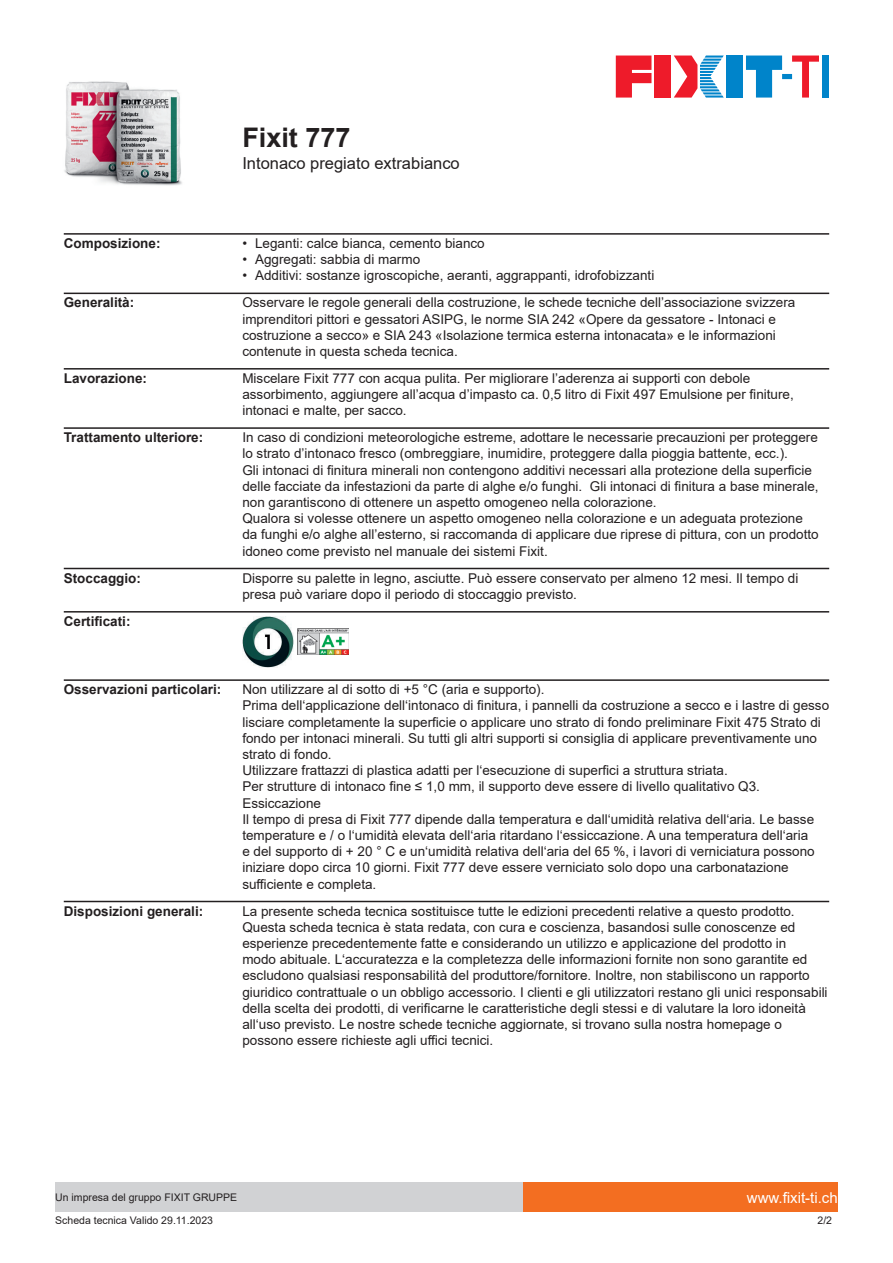
<style>
.page{position:relative;width:893px;height:1263px;background:#fff}
.page>*{position:absolute;margin:0;border:0;box-sizing:border-box;transform-origin:0 0}
.t1{font:700 27px "Arial";color:#231f20}
.t2{font:16.5px "Arial";color:#231f20}
.t3{font:15px "Arial";color:#fff}
.t4{font:13.5px/16.2px "Arial";color:#231f20}
.t5{font:700 13.5px "Arial";color:#231f20}
.t6{font:10.5px "Arial";color:#231f20}
</style>
<div class="page">
<img style="left:64px;top:81px;width:118px;height:105px">
<svg style="left:674px;top:56px;width:50px;height:42px"></svg>
<svg style="left:616px;top:56px;width:35px;height:42px"></svg>
<div style="left:655px;top:56px;width:16px;height:42px;background:#ee1b2a"></div>
<div style="left:726px;top:56px;width:17px;height:42px;background:#0084ca"></div>
<svg style="left:746px;top:56px;width:36px;height:42px"></svg>
<svg style="left:792px;top:56px;width:27px;height:42px"></svg>
<div style="left:822px;top:56px;width:7px;height:42px;background:#0084ca"></div>
<div style="left:782px;top:74px;width:10px;height:5px;background:#0084ca"></div>
<div style="left:523px;top:1182px;width:315px;height:30px;background:#f36e21"></div>
<div style="left:55px;top:1182px;width:468px;height:30px;background:#d1d2d4"></div>
<hr style="left:64px;top:233px;width:765px;height:2px;background:#231f20">
<hr style="left:64px;top:293px;width:765px;height:1px;background:#231f20">
<hr style="left:64px;top:368px;width:765px;height:2px;background:#231f20">
<hr style="left:64px;top:427px;width:765px;height:2px;background:#231f20">
<hr style="left:64px;top:568px;width:765px;height:1px;background:#231f20">
<hr style="left:64px;top:611px;width:765px;height:1px;background:#231f20">
<img style="left:242px;top:616px;width:51px;height:51px">
<img style="left:297px;top:628px;width:51px;height:27px">
<hr style="left:64px;top:679px;width:765px;height:2px;background:#231f20">
<hr style="left:64px;top:901px;width:765px;height:1px;background:#231f20">
<h1 class="t1" style="left:242px;top:119px;width:110px">Fixit 777</h1>
<p class="t2" style="left:242px;top:152px;width:219px">Intonaco pregiato extrabianco</p>
<p class="t5" style="left:64px;top:234px;width:98px">Composizione:</p>
<p class="t4" style="left:242px;top:235px;width:244px">• Leganti: calce bianca, cemento bianco</p>
<p class="t4" style="left:242px;top:251px;width:179px">• Aggregati: sabbia di marmo</p>
<p class="t4" style="left:242px;top:267px;width:413px">• Additivi: sostanze igroscopiche, aeranti, aggrappanti, idrofobizzanti</p>
<p class="t5" style="left:64px;top:293px;width:72px">Generalità:</p>
<p class="t4" style="left:242px;top:294px;width:554px">Osservare le regole generali della costruzione, le schede tecniche dell’associazione svizzera imprenditori pittori e gessatori ASIPG, le norme SIA 242 «Opere da gessatore - Intonaci e costruzione a secco» e SIA 243 «Isolazione termica esterna intonacata» e le informazioni contenute in questa scheda tecnica.</p>
<p class="t5" style="left:64px;top:369px;width:85px">Lavorazione:</p>
<p class="t4" style="left:242px;top:370px;width:553px">Miscelare Fixit 777 con acqua pulita. Per migliorare l’aderenza ai supporti con debole assorbimento, aggiungere all’acqua d’impasto ca. 0,5 litro di Fixit 497 Emulsione per finiture, intonaci e malte, per sacco.</p>
<p class="t5" style="left:64px;top:428px;width:141px">Trattamento ulteriore:</p>
<p class="t4" style="left:242px;top:429px;width:578px">In caso di condizioni meteorologiche estreme, adottare le necessarie precauzioni per proteggere lo strato d’intonaco fresco (ombreggiare, inumidire, proteggere dalla pioggia battente, ecc.).<br>Gli intonaci di finitura minerali non contengono additivi necessari alla protezione della superficie delle facciate da infestazioni da parte di alghe e/o funghi. Gli intonaci di finitura a base minerale, non garantiscono di ottenere un aspetto omogeneo nella colorazione.<br>Qualora si volesse ottenere un aspetto omogeneo nella colorazione e un adeguata protezione da funghi e/o alghe all’esterno, si raccomanda di applicare due riprese di pittura, con un prodotto idoneo come previsto nel manuale dei sistemi Fixit.</p>
<p class="t5" style="left:64px;top:568px;width:79px">Stoccaggio:</p>
<p class="t4" style="left:242px;top:570px;width:557px">Disporre su palette in legno, asciutte. Può essere conservato per almeno 12 mesi. Il tempo di presa può variare dopo il periodo di stoccaggio previsto.</p>
<p class="t5" style="left:64px;top:612px;width:68px">Certificati:</p>
<p class="t5" style="left:64px;top:680px;width:159px">Osservazioni particolari:</p>
<p class="t4" style="left:242px;top:681px;width:588px">Non utilizzare al di sotto di +5 °C (aria e supporto).<br>Prima dell‘applicazione dell‘intonaco di finitura, i pannelli da costruzione a secco e i lastre di gesso lisciare completamente la superficie o applicare uno strato di fondo preliminare Fixit 475 Strato di fondo per intonaci minerali. Su tutti gli altri supporti si consiglia di applicare preventivamente uno strato di fondo.<br>Utilizzare frattazzi di plastica adatti per l‘esecuzione di superfici a struttura striata.<br>Per strutture di intonaco fine ≤ 1,0 mm, il supporto deve essere di livello qualitativo Q3.<br>Essiccazione<br>Il tempo di presa di Fixit 777 dipende dalla temperatura e dall‘umidità relativa dell‘aria. Le basse temperature e / o l‘umidità elevata dell‘aria ritardano l‘essiccazione. A una temperatura dell‘aria<br>e del supporto di + 20 ° C e un‘umidità relativa dell‘aria del 65 %, i lavori di verniciatura possono iniziare dopo circa 10 giorni. Fixit 777 deve essere verniciato solo dopo una carbonatazione sufficiente e completa.</p>
<p class="t5" style="left:64px;top:901px;width:141px">Disposizioni generali:</p>
<p class="t4" style="left:242px;top:903px;width:587px">La presente scheda tecnica sostituisce tutte le edizioni precedenti relative a questo prodotto.<br>Questa scheda tecnica è stata redata, con cura e coscienza, basandosi sulle conoscenze ed esperienze precedentemente fatte e considerando un utilizzo e applicazione del prodotto in<br>modo abituale. L‘accuratezza e la completezza delle informazioni fornite non sono garantite ed escludono qualsiasi responsabilità del produttore/fornitore. Inoltre, non stabiliscono un rapporto giuridico contrattuale o un obbligo accessorio. I clienti e gli utilizzatori restano gli unici responsabili della scelta dei prodotti, di verificarne le caratteristiche degli stessi e di valutare la loro idoneità all‘uso previsto. Le nostre schede tecniche aggiornate, si trovano sulla nostra homepage o possono essere richieste agli uffici tecnici.</p>
<p class="t6" style="left:55px;top:1190px;width:183px">Un impresa del gruppo FIXIT GRUPPE</p>
<p class="t3" style="left:747px;top:1187px;width:92px">www.fixit-ti.ch</p>
<p class="t6" style="left:55px;top:1213px;width:159px">Scheda tecnica Valido 29.11.2023</p>
<p class="t6" style="left:817px;top:1213px;width:16px">2/2</p>
</div>
